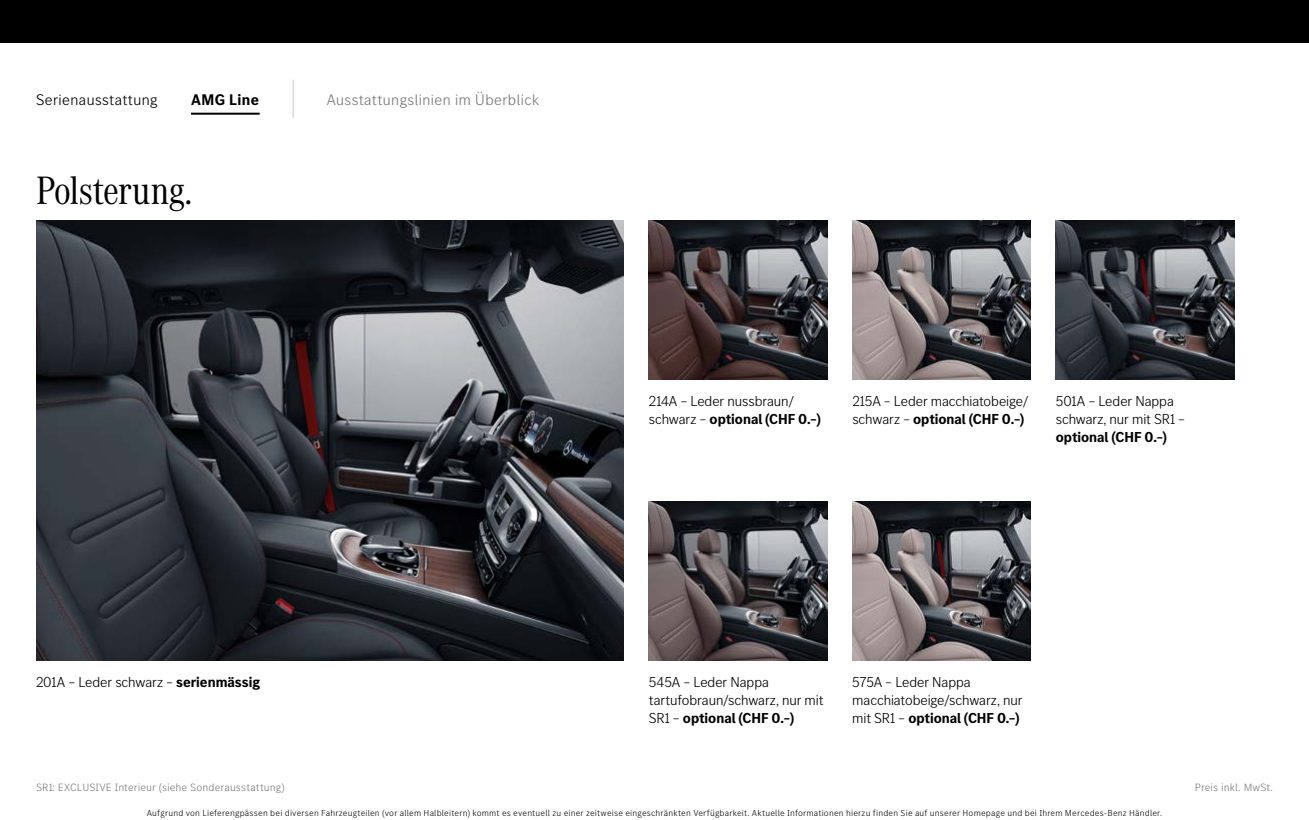
<style>
.page{position:relative;width:1309px;height:820px;background:#fff}
.page>*{position:absolute;margin:0;border:0;box-sizing:border-box;transform-origin:0 0}
.t1{font:41px "MB Corpo A Title Cond";letter-spacing:-.005em;color:#000}
.t2{font:300 16px "MB Corpo S Title";letter-spacing:.03em;color:#777}
.t3{font:300 16px "MB Corpo S Title";letter-spacing:.03em;color:#000}
.t4{font:700 16px "MB Corpo S Title";letter-spacing:.03em;color:#000}
.t5{font:300 15px/18px "MB Corpo S Title";letter-spacing:-.005em;color:#000}
.t6{font:700 15px "MB Corpo S Title";color:#000}
.t7{font:300 11px "MB Corpo S Text";letter-spacing:.01em;color:#777}
.t8{font:300 9px "MB Corpo S Text";letter-spacing:.02em;color:#000}
.s1{font-weight:700}
</style>
<div class="page">
<div style="left:0;top:0;width:1309px;height:43px;background:#000"></div>
<img style="left:649px;top:221px;width:178px;height:159px">
<img style="left:852px;top:221px;width:179px;height:159px">
<img style="left:1056px;top:221px;width:178px;height:159px">
<img style="left:649px;top:501px;width:178px;height:159px">
<img style="left:852px;top:501px;width:179px;height:159px">
<img style="left:36px;top:221px;width:587px;height:439px">
<hr style="left:191px;top:113px;width:69px;height:2px;background:#000">
<hr style="left:293px;top:80px;width:1px;height:38px;background:#c6c6c6">
<p class="t3" style="left:36px;top:89px;width:123px">Serienausstattung</p>
<p class="t4" style="left:191px;top:89px;width:70px">AMG Line</p>
<p class="t2" style="left:327px;top:89px;width:214px">Ausstattungslinien im Überblick</p>
<h1 class="t1" style="left:36px;top:163px;width:157px">Polsterung.</h1>
<p class="t5" style="left:36px;top:672px;width:226px">201A – Leder schwarz – <span class="s1">serienmässig</span></p>
<p class="t5" style="left:649px;top:392px;width:174px">214A – Leder nussbraun/ schwarz – <span class="s1">optional (CHF 0.–)</span></p>
<p class="t5" style="left:852px;top:392px;width:178px">215A – Leder macchiatobeige/ schwarz – <span class="s1">optional (CHF 0.–)</span></p>
<p class="t5" style="left:1056px;top:392px;width:131px">501A – Leder Nappa schwarz, nur mit SR1 –</p>
<p class="t6" style="left:1056px;top:427px;width:113px">optional (CHF 0.–)</p>
<p class="t5" style="left:649px;top:672px;width:176px">545A – Leder Nappa tartufobraun/schwarz, nur mit<br>SR1 – <span class="s1">optional (CHF 0.–)</span></p>
<p class="t5" style="left:852px;top:672px;width:172px">575A – Leder Nappa macchiatobeige/schwarz, nur mit SR1 – <span class="s1">optional (CHF 0.–)</span></p>
<p class="t7" style="left:36px;top:780px;width:250px">SR1: EXCLUSIVE Interieur (siehe Sonderausstattung)</p>
<p class="t7" style="left:1195px;top:780px;width:80px">Preis inkl. MwSt.</p>
<p class="t8" style="left:147px;top:807px;width:1017px">Aufgrund von Lieferengpässen bei diversen Fahrzeugteilen (vor allem Halbleitern) kommt es eventuell zu einer zeitweise eingeschränkten Verfügbarkeit. Aktuelle Informationen hierzu finden Sie auf unserer Homepage und bei Ihrem Mercedes-Benz Händler.</p>
</div>
